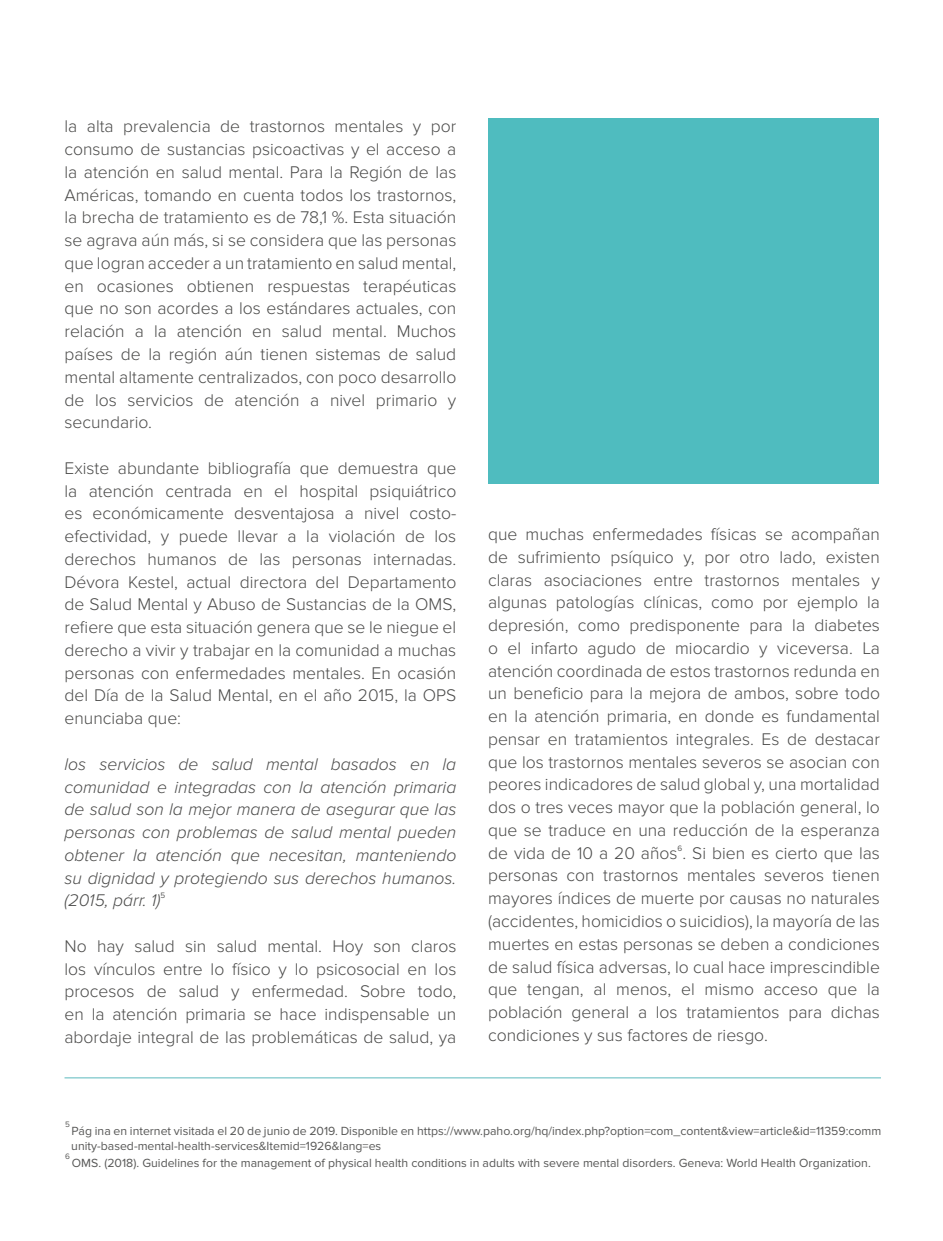
<style>
.page{position:relative;width:943px;height:1241px;background:#fff}
.page>*{position:absolute;margin:0;border:0;box-sizing:border-box;transform-origin:0 0}
.t1{font:300 17.5px/22.8px "Proxima Nova";color:#4a4a49;text-align:justify}
.t2{font:italic 300 17.5px/22.8px "Proxima Nova";color:#4a4a49;text-align:justify}
.t3{font:12.25px/14.7px "Proxima Nova";color:#575756}
.t4{font:8.22px "Proxima Nova";color:#575756}
</style>
<div class="page">
<hr style="left:64px;top:1076px;width:817px;height:2px;background:#82cacd">
<div style="left:488px;top:118px;width:391px;height:366px;background:#4fbcbf"></div>
<p class="t1" style="left:64px;top:115px;width:393px">la alta prevalencia de trastornos mentales y por consumo de sustancias psicoactivas y el acceso a la atención en salud mental. Para la Región de las Américas, tomando en cuenta todos los trastornos, la brecha de tratamiento es de 78,1 %. Esta situación se agrava aún más, si se considera que las personas que logran acceder a un tratamiento en salud mental, en ocasiones obtienen respuestas terapéuticas que no son acordes a los estándares actuales, con relación a la atención en salud mental. Muchos países de la región aún tienen sistemas de salud mental altamente centralizados, con poco desarrollo de los servicios de atención a nivel primario y secundario.</p>
<p class="t1" style="left:64px;top:457px;width:393px">Existe abundante bibliografía que demuestra que la atención centrada en el hospital psiquiátrico es económicamente desventajosa a nivel costo&shy;efectividad, y puede llevar a la violación de los derechos humanos de las personas internadas.<br>Dévora Kestel, actual directora del Departamento de Salud Mental y Abuso de Sustancias de la OMS, refiere que esta situación genera que se le niegue el derecho a vivir y trabajar en la comunidad a muchas personas con enfermedades mentales. En ocasión del Día de la Salud Mental, en el año 2015, la OPS enunciaba que:</p>
<p class="t2" style="left:64px;top:752px;width:393px">los servicios de salud mental basados en la comunidad e integradas con la atención primaria de salud son la mejor manera de asegurar que las personas con problemas de salud mental pueden obtener la atención que necesitan, manteniendo su dignidad y protegiendo sus derechos humanos. (2015, párr. 1)</p>
<p class="t4" style="left:161px;top:890px;width:6px">5</p>
<p class="t1" style="left:64px;top:934px;width:393px">No hay salud sin salud mental. Hoy son claros los vínculos entre lo físico y lo psicosocial en los procesos de salud y enfermedad. Sobre todo, en la atención primaria se hace indispensable un abordaje integral de las problemáticas de salud, ya</p>
<p class="t1" style="left:488px;top:523px;width:393px">que muchas enfermedades físicas se acompañan de sufrimiento psíquico y, por otro lado, existen claras asociaciones entre trastornos mentales y algunas patologías clínicas, como por ejemplo la depresión, como predisponente para la diabetes o el infarto agudo de miocardio y viceversa. La atención coordinada de estos trastornos redunda en un beneficio para la mejora de ambos, sobre todo en la atención primaria, en donde es fundamental pensar en tratamientos integrales. Es de destacar que los trastornos mentales severos se asocian con peores indicadores de salud global y, una mortalidad dos o tres veces mayor que la población general, lo que se traduce en una reducción de la esperanza de vida de 10 a 20 años . Si bien es cierto que las</p>
<p class="t4" style="left:677px;top:843px;width:6px">6</p>
<p class="t1" style="left:488px;top:864px;width:393px">personas con trastornos mentales severos tienen mayores índices de muerte por causas no naturales (accidentes, homicidios o suicidios), la mayoría de las muertes en estas personas se deben a condiciones de salud física adversas, lo cual hace imprescindible que tengan, al menos, el mismo acceso que la población general a los tratamientos para dichas condiciones y sus factores de riesgo.</p>
<p class="t4" style="left:65px;top:1119px;width:6px">5</p>
<p class="t3" style="left:71px;top:1123px;width:811px">Pág ina en internet visitada el 20 de junio de 2019. Disponible en https://www.paho.org/hq/index.php?option=com_content&amp;view=article&amp;id=11359:comm unity-based-mental-health-services&amp;Itemid=1926&amp;lang=es</p>
<p class="t4" style="left:65px;top:1150px;width:6px">6</p>
<p class="t3" style="left:72px;top:1155px;width:800px">OMS. (2018). Guidelines for the management of physical health conditions in adults with severe mental disorders. Geneva: World Health Organization.</p>
</div>
